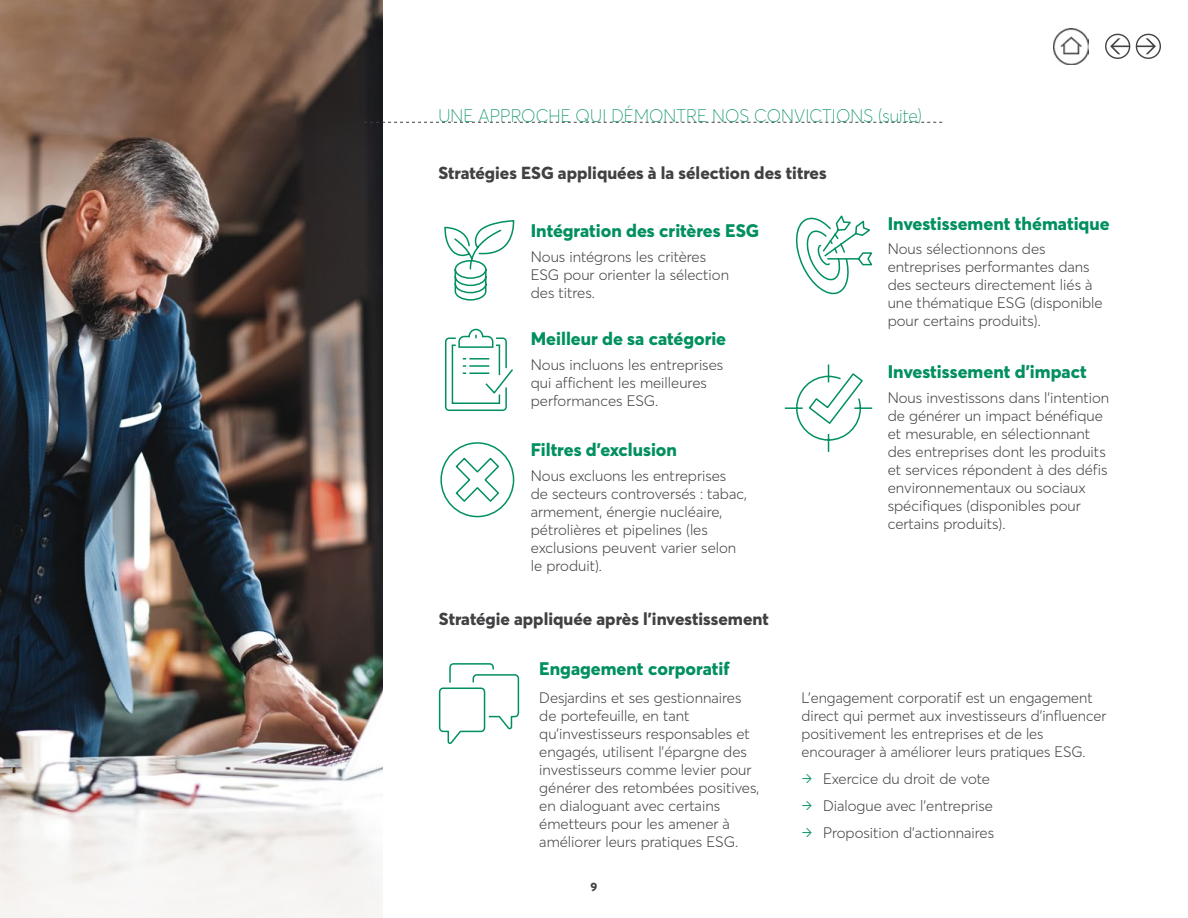
<style>
.page{position:relative;width:1188px;height:918px;background:#fff}
.page>*{position:absolute;margin:0;border:0;box-sizing:border-box;transform-origin:0 0}
.sous-titre_10pts{font:800 18px "Desjardins Sans";color:#00905e}
.Txt_titre_vert_souli{font:100 18px "Desjardins Sans";letter-spacing:.01em;color:#00905e}
.sous-titre_10pts-2{font:800 17.25px "Desjardins Sans";color:#414042}
.Txt_courant{font:300 15px/18px "Desjardins Sans";color:#414042}
.t1{font:800 12px "Desjardins Sans";color:#414042}
</style>
<div class="page">
<img style="left:0;top:0;width:383px;height:918px">
<svg style="left:364px;top:122px;width:578px;height:1px"></svg>
<svg style="left:455px;top:457px;width:44px;height:45px"></svg>
<div style="left:440px;top:442px;width:74px;height:75px;border:2px solid #00905e;border-radius:50%"></div>
<svg style="left:795px;top:215px;width:78px;height:80px"></svg>
<svg style="left:438px;top:663px;width:82px;height:81px"></svg>
<svg style="left:444px;top:220px;width:71px;height:81px"></svg>
<svg style="left:445px;top:328px;width:68px;height:83px"></svg>
<svg style="left:784px;top:364px;width:89px;height:88px"></svg>
<svg style="left:1137px;top:38px;width:19px;height:16px"></svg>
<div style="left:1136px;top:34px;width:25px;height:25px;border:1px solid #414042;border-radius:50%"></div>
<svg style="left:1110px;top:38px;width:19px;height:16px"></svg>
<div style="left:1105px;top:34px;width:25px;height:25px;border:1px solid #414042;border-radius:50%"></div>
<img style="left:1053px;top:29px;width:35px;height:35px">
<p class="Txt_titre_vert_souli" style="left:438px;top:105px;width:485px">UNE APPROCHE QUI DÉMONTRE NOS CONVICTIONS (suite)</p>
<p class="sous-titre_10pts-2" style="left:438px;top:162px;width:390px">Stratégies ESG appliquées à la sélection des titres</p>
<p class="sous-titre_10pts" style="left:531px;top:219px;width:230px">Intégration des critères ESG</p>
<p class="Txt_courant" style="left:531px;top:247px;width:200px">Nous intégrons les critères<br>ESG pour orienter la sélection des titres.</p>
<p class="sous-titre_10pts" style="left:531px;top:327px;width:197px">Meilleur de sa catégorie</p>
<p class="Txt_courant" style="left:531px;top:356px;width:194px">Nous incluons les entreprises qui affichent les meilleures performances ESG.</p>
<p class="sous-titre_10pts" style="left:531px;top:439px;width:148px">Filtres d’exclusion</p>
<p class="Txt_courant" style="left:531px;top:467px;width:218px">Nous excluons les entreprises de secteurs controversés : tabac, armement, énergie nucléaire, pétrolières et pipelines (les exclusions peuvent varier selon le produit).</p>
<p class="sous-titre_10pts" style="left:888px;top:212px;width:223px">Investissement thématique</p>
<p class="Txt_courant" style="left:888px;top:240px;width:216px">Nous sélectionnons des entreprises performantes dans des secteurs directement liés à une thématique ESG (disponible pour certains produits).</p>
<p class="sous-titre_10pts" style="left:888px;top:361px;width:201px">Investissement d’impact</p>
<p class="Txt_courant" style="left:888px;top:389px;width:223px">Nous investissons dans l’intention de générer un impact bénéfique et mesurable, en sélectionnant des entreprises dont les produits et services répondent à des défis environnementaux ou sociaux spécifiques (disponibles pour certains produits).</p>
<p class="sous-titre_10pts-2" style="left:439px;top:608px;width:332px">Stratégie appliquée après l’investissement</p>
<p class="sous-titre_10pts" style="left:539px;top:658px;width:192px">Engagement corporatif</p>
<p class="Txt_courant" style="left:539px;top:689px;width:221px">Desjardins et ses gestionnaires de portefeuille, en tant qu’investisseurs responsables et engagés, utilisent l’épargne des investisseurs comme levier pour générer des retombées positives, en dialoguant avec certains émetteurs pour les amener à améliorer leurs pratiques ESG.</p>
<p class="Txt_courant" style="left:801px;top:689px;width:306px">L’engagement corporatif est un engagement direct qui permet aux investisseurs d’influencer positivement les entreprises et de les encourager à améliorer leurs pratiques ESG.</p>
<p class="Txt_courant" style="left:823px;top:770px;width:168px">Exercice du droit de vote</p>
<p class="Txt_courant" style="left:823px;top:797px;width:171px">Dialogue avec l’entreprise</p>
<p class="Txt_courant" style="left:823px;top:824px;width:173px">Proposition d’actionnaires</p>
<p class="t1" style="left:591px;top:880px;width:8px">9</p>
</div>
